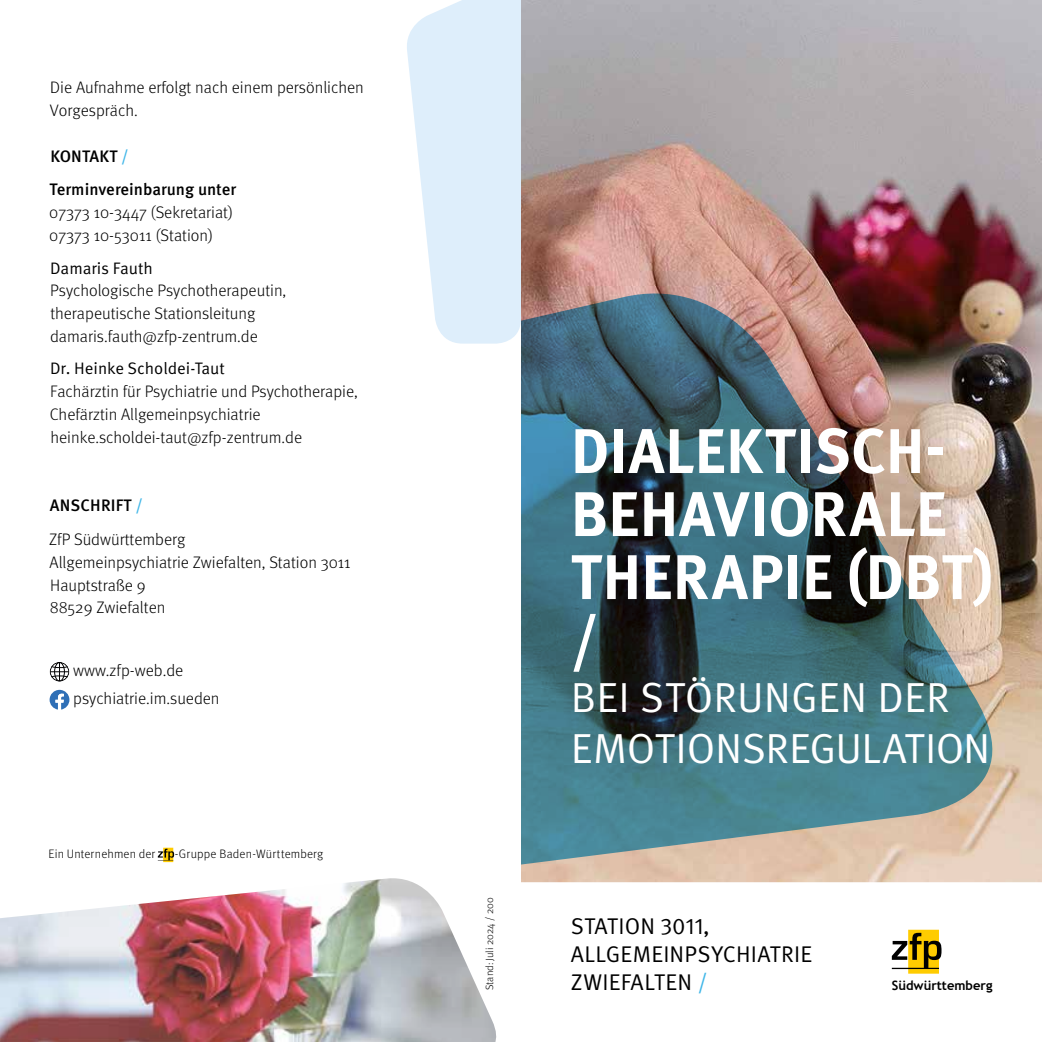
<style>
.page{position:relative;width:1042px;height:1042px;background:#fff}
.page>*{position:absolute;margin:0;border:0;box-sizing:border-box;transform-origin:0 0}
.t1{font:700 63px/63px "Meta Pro";letter-spacing:.005em;color:#fff}
.t2{font:42px/50.4px "Meta Pro Norm";color:#fff}
.t3{font:22.75px/28px "Meta Pro Norm";letter-spacing:.01em;color:#000}
.t4{font:300 16.62px/22.8px "Meta Pro";color:#000}
.t5{font:16.62px "Meta Pro Norm";color:#000}
.t6{font:500 16.62px/33.6px "Meta Pro";color:#000}
.t7{font:700 12.95px "Trebuchet MS";color:#000}
.t8{font:300 12.25px "Meta Pro";letter-spacing:.015em;color:#000}
.t9{font:300 10.5px "Meta Pro";color:#000}
.s1{color:#3fb6e8}
.s2{font-weight:500}
.s3{font-weight:500;color:#3fb6e8}
</style>
<div class="page">
<img style="left:521px;top:0;width:521px;height:882px">
<div style="left:908px;top:929px;width:31px;height:44px;background:#fc0"></div>
<svg style="left:892px;top:933px;width:49px;height:35px"></svg>
<hr style="left:892px;top:968px;width:47px;height:1px;background:#000">
<svg style="left:163px;top:847px;width:10px;height:15px"></svg>
<svg style="left:158px;top:849px;width:16px;height:12px"></svg>
<svg style="left:50px;top:662px;width:19px;height:19px"></svg>
<svg style="left:50px;top:690px;width:19px;height:20px"></svg>
<img style="left:0;top:878px;width:496px;height:164px">
<img style="left:521px;top:275px;width:480px;height:589px">
<svg style="left:407px;top:0;width:114px;height:344px"></svg>
<p class="t4" style="left:50px;top:75px;width:315px">Die Aufnahme erfolgt nach einem persönlichen<br>Vorgespräch.</p>
<p class="t6" style="left:49px;top:138px;width:188px">KONTAKT <span class="s1">/<br></span>Terminvereinbarung unter</p>
<p class="t4" style="left:49px;top:200px;width:185px">07373 10-3447 (Sekretariat)<br>07373 10-53011 (Station)</p>
<p class="t5" style="left:50px;top:255px;width:104px">Damaris Fauth</p>
<p class="t4" style="left:50px;top:278px;width:238px">Psychologische Psychotherapeutin, therapeutische Stationsleitung damaris.fauth@zfp-zentrum.de</p>
<p class="t5" style="left:50px;top:356px;width:176px">Dr. Heinke Scholdei-Taut</p>
<p class="t4" style="left:50px;top:379px;width:310px">Fachärztin für Psychiatrie und Psychotherapie,<br>Chefärztin Allgemeinpsychiatrie heinke.scholdei-taut@zfp-zentrum.de</p>
<p class="t4" style="left:49px;top:487px;width:138px;line-height:34.1px"><span class="s2">ANSCHRIFT</span> <span class="s3">/<br></span>ZfP Südwürttemberg</p>
<p class="t4" style="left:50px;top:550px;width:302px">Allgemeinpsychiatrie Zwiefalten, Station 3011<br>Hauptstraße 9<br>88529 Zwiefalten</p>
<p class="t4" style="left:73px;top:656px;width:148px;line-height:28px">www.zfp-web.de psychiatrie.im.sueden</p>
<p class="t8" style="left:49px;top:844px;width:108px">Ein Unternehmen der</p>
<p class="t8" style="left:175px;top:844px;width:150px">-Gruppe Baden-Württemberg</p>
<p class="t9" style="left:482px;top:990px;width:94px;rotate:-90deg">Stand: Juli 2024 / 200</p>
<h1 class="t1" style="left:570px;top:416px;width:424px">DIALEKTISCH-<br>BEHAVIORALE<br>THERAPIE (DBT) /</h1>
<h2 class="t2" style="left:571px;top:670px;width:421px">BEI STÖRUNGEN DER<br>EMOTIONSREGULATION</h2>
<h3 class="t3" style="left:571px;top:910px;width:243px">STATION 3011,<br>ALLGEMEINPSYCHIATRIE</h3>
<h3 class="t3" style="left:571px;top:966px;width:138px">ZWIEFALTEN <span class="s1">/</span></h3>
<p class="t7" style="left:892px;top:977px;width:102px">Südwürttemberg</p>
</div>
